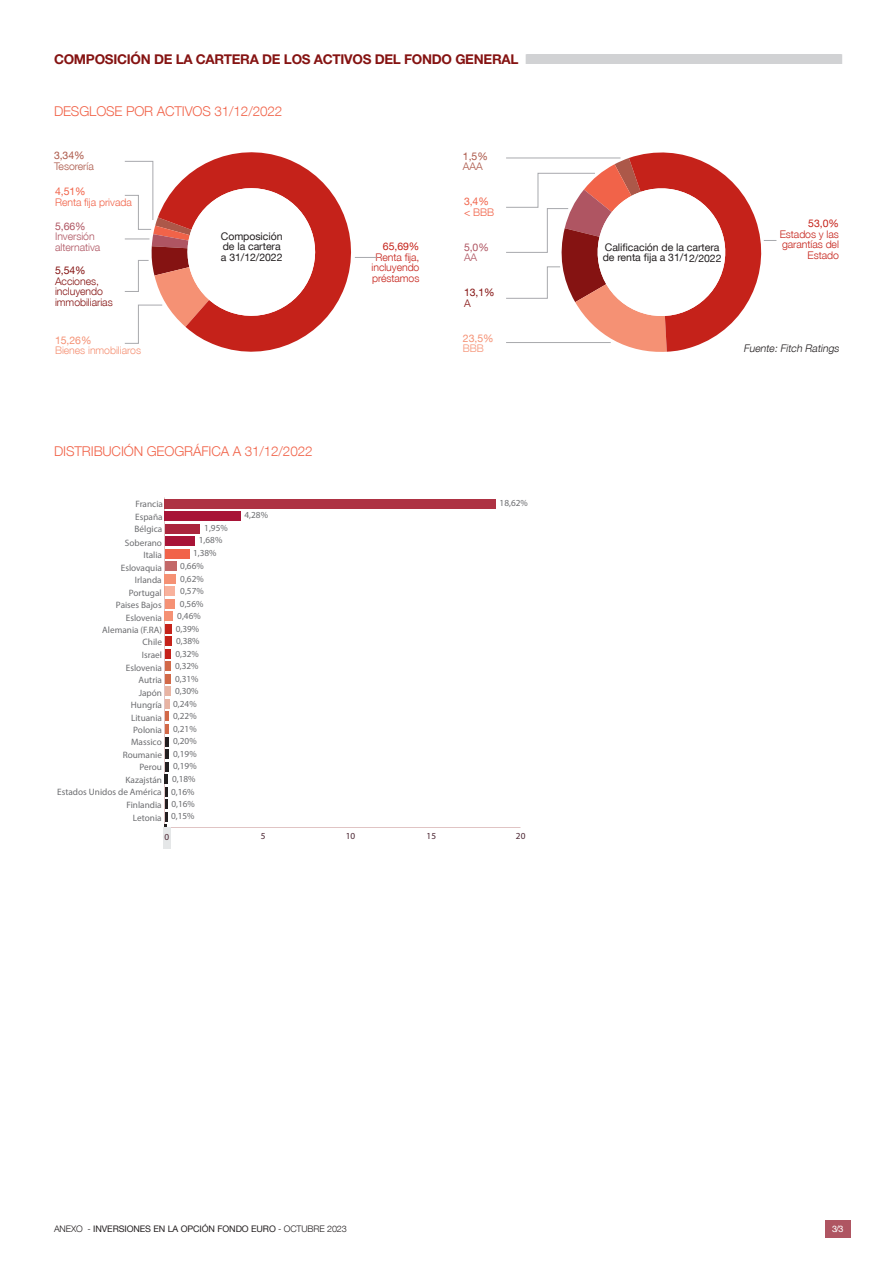
<style>
.page{position:relative;width:893px;height:1263px;background:#fff}
.page>*{position:absolute;margin:0;border:0;box-sizing:border-box;transform-origin:0 0}
.t1{font:900 13.5px "Helvetica Neue LT Std";letter-spacing:-.235em;color:#d1d2d4}
.t2{font:300 13.5px "Helvetica Neue LT Std";letter-spacing:-.01em;color:#f16349}
.t3{font:10.5px/10.5px "Helvetica Neue LT Std";letter-spacing:-.005em;color:#231f20}
.t4{font:300 10.5px/10.5px "Helvetica Neue LT Std";letter-spacing:-.005em;color:#c5221a;text-align:right}
.t5{font:300 10.5px/10.5px "Helvetica Neue LT Std";letter-spacing:-.005em;color:#851312}
.t6{font:300 10.5px/10.5px "Helvetica Neue LT Std";letter-spacing:-.005em;color:#af5562}
.t7{font:italic 300 10.5px "Helvetica Neue LT Std";color:#231f20}
.t8{font:300 10.5px "Helvetica Neue LT Std";letter-spacing:-.005em;color:#f59174}
.t9{font:300 10.5px "Helvetica Neue LT Std";letter-spacing:-.005em;color:#f16349}
.t10{font:10.5px/10.5px "Helvetica Neue LT Std";color:#f59174}
.t11{font:10.5px/10.5px "Helvetica Neue LT Std";color:#f16349}
.t12{font:10.5px/10.5px "Helvetica Neue LT Std";color:#ac5849}
.t13{font:10.5px/10.5px "Helvetica Neue LT Std";color:#851312}
.t14{font:10.5px/10.5px "Helvetica Neue LT Std";color:#af5562}
.t15{font:300 10.5px "Helvetica Neue LT Std";letter-spacing:-.005em;color:#ac5849}
.t16{font:10.5px "Helvetica Neue LT Std";color:#c5221a}
.t17{font:300 condensed 9.3px/12.5px "Helvetica Neue";color:#6c6d70;text-align:right}
.t18{font:300 9.3px "Helvetica Neue";color:#4c2633}
.t19{font:300 condensed 9.15px "Helvetica Neue";color:#6c6d70}
.t20{font:9px "Helvetica Neue LT Std";letter-spacing:-.01em;color:#231f20}
.t21{font:9px "Helvetica Neue LT Std";color:#fff}
.s1{font-weight:700;color:#851312}
.s2{font-weight:300}
.s3{font-weight:400}
</style>
<div class="page">
<div style="left:825px;top:1220px;width:25px;height:17px;background:#af5562"></div>
<svg style="left:211px;top:152px;width:144px;height:200px"></svg>
<svg style="left:124px;top:161px;width:199px;height:183px"></svg>
<svg style="left:355px;top:257px;width:22px;height:1px"></svg>
<svg style="left:506px;top:152px;width:270px;height:200px"></svg>
<hr style="left:506px;top:342px;width:105px;height:1px;background:#a8a9ad">
<div style="left:165px;top:499px;width:331px;height:9px;background:#ae3243"></div>
<div style="left:165px;top:512px;width:76px;height:9px;background:#a81437"></div>
<div style="left:165px;top:524px;width:35px;height:9px;background:#ab253d"></div>
<div style="left:165px;top:537px;width:30px;height:9px;background:#a81437"></div>
<div style="left:165px;top:549px;width:24px;height:9px;background:#f16349"></div>
<div style="left:165px;top:562px;width:12px;height:9px;background:#c36868"></div>
<div style="left:165px;top:574px;width:11px;height:9px;background:#f59174"></div>
<div style="left:165px;top:587px;width:10px;height:9px;background:#f8b29d"></div>
<div style="left:165px;top:599px;width:10px;height:9px;background:#f59174"></div>
<div style="left:165px;top:612px;width:8px;height:9px;background:#f59174"></div>
<div style="left:165px;top:624px;width:7px;height:9px;background:#c5221a"></div>
<div style="left:165px;top:637px;width:7px;height:9px;background:#c5221a"></div>
<div style="left:165px;top:649px;width:6px;height:9px;background:#c5221a"></div>
<div style="left:165px;top:662px;width:6px;height:9px;background:#d26948"></div>
<div style="left:165px;top:674px;width:5px;height:9px;background:#d26948"></div>
<div style="left:165px;top:687px;width:5px;height:9px;background:#e8b4a3"></div>
<svg style="left:165px;top:699px;width:4px;height:128px"></svg>
<div style="left:163px;top:827px;width:8px;height:22px;background:#e5e7e8"></div>
<p class="t1" style="left:54px;top:51px;width:790px"><span class="s1">C O M P O S I C I Ó N D E L A C A R T E R A D E L O S A C T I V O S D E L F O N D O G E N E R A L</span> IIIIIIIIIIIIIIIIIIIIIIIIIIIIIIIIIIIIIIIIIIIIIIIIIIIIIIIIIIIIIIIIIIIIIIIIIIIIIIIIIIIIIIIIIIIIIIIIIIIIIIIIIIIIIIIIIIIIIIIIIIIIIIIIIIIIIIIIIIIIIIIIIIIIIIIIIIIIIIIIIIIIIIIIIIIIIIIIIIIIIIIIIIIIIIIIIIIIIIIIIIIIIIIIIIIIIIIIIIIIIIIIIIIIII</p>
<p class="t2" style="left:54px;top:103px;width:230px">DESGLOSE POR ACTIVOS 31/12/2022</p>
<p class="t12" style="left:54px;top:150px;width:32px">3,34%</p>
<p class="t15" style="left:54px;top:160px;width:41px">Tesorería</p>
<p class="t11" style="left:55px;top:186px;width:32px">4,51%</p>
<p class="t9" style="left:55px;top:195px;width:78px">Renta fija privada</p>
<p class="t12" style="left:463px;top:151px;width:26px">1,5%<br><span class="s2">AAA</span></p>
<p class="t11" style="left:464px;top:196px;width:32px">3,4% &lt; <span class="s2">BBB</span></p>
<p class="t14" style="left:55px;top:221px;width:32px">5,66%</p>
<p class="t6" style="left:55px;top:231px;width:47px">Inversión alternativa</p>
<p class="t13" style="left:55px;top:265px;width:32px">5,54%</p>
<p class="t5" style="left:55px;top:276px;width:59px">Acciones, incluyendo immobiliarias</p>
<p class="t10" style="left:55px;top:334px;width:38px">15,26%</p>
<p class="t8" style="left:55px;top:344px;width:87px">Bienes inmobiliaros</p>
<p class="t3" style="left:221px;top:231px;width:63px">Composición</p>
<p class="t3" style="left:221px;top:241px;width:63px">de la cartera a 31/12/2022</p>
<p class="t3" style="left:603px;top:242px;width:120px">Calificación de la cartera de renta fija a 31/12/2022</p>
<p class="t16" style="left:383px;top:240px;width:38px">65,69%</p>
<p class="t4" style="left:375px;top:252px;width:46px">Renta fija,</p>
<p class="t4" style="left:372px;top:262px;width:49px">incluyendo</p>
<p class="t4" style="left:372px;top:273px;width:49px">préstamos</p>
<p class="t14" style="left:464px;top:242px;width:26px">5,0%<br><span class="s2">AA</span></p>
<p class="t13" style="left:464px;top:287px;width:32px">13,1%<br><span class="s2">A</span></p>
<p class="t10" style="left:463px;top:332px;width:32px">23,5%<br><span class="s2">BBB</span></p>
<p class="t4" style="left:780px;top:218px;width:61px"><span class="s3">53,0%<br></span>Estados y las</p>
<p class="t4" style="left:782px;top:239px;width:58px">garantías del<br>Estado</p>
<p class="t7" style="left:743px;top:341px;width:99px">Fuente: Fitch Ratings</p>
<p class="t2" style="left:54px;top:443px;width:260px">DISTRIBUCIÓN GEOGRÁFICA A 31/12/2022</p>
<p class="t17" style="left:135px;top:497px;width:30px;text-align:justify">Francia España Bélgica</p>
<p class="t17" style="left:102px;top:536px;width:61px">Soberano<br>Italia<br>Eslovaquia<br>Irlanda<br>Portugal<br>Paises Bajos<br>Eslovenia<br>Alemania (F.RA)<br>Chile<br>Israel<br>Eslovenia<br>Autria<br>Japón<br>Hungría<br>Lituania<br>Polonia<br>Massico<br>Roumanie<br>Perou</p>
<p class="t19" style="left:125px;top:774px;width:38px">Kazajstán</p>
<p class="t17" style="left:57px;top:785px;width:106px;line-height:13.4px">Estados Unidos de América<br>Finlandia</p>
<p class="t17" style="left:133px;top:811px;width:63px">Letonia 0,15%</p>
<p class="t17" style="left:204px;top:521px;width:25px">1,95%</p>
<p class="t17" style="left:199px;top:534px;width:25px">1,68%</p>
<p class="t17" style="left:193px;top:547px;width:25px">1,38%</p>
<p class="t17" style="left:180px;top:559px;width:25px">0,66%</p>
<p class="t17" style="left:180px;top:572px;width:25px">0,62%</p>
<p class="t17" style="left:180px;top:584px;width:25px">0,57%</p>
<p class="t17" style="left:180px;top:597px;width:25px">0,56%</p>
<p class="t17" style="left:177px;top:610px;width:25px">0,46%</p>
<p class="t17" style="left:176px;top:622px;width:25px">0,39%</p>
<p class="t17" style="left:176px;top:635px;width:25px">0,38%</p>
<p class="t17" style="left:175px;top:647px;width:25px">0,32%</p>
<p class="t17" style="left:175px;top:660px;width:25px">0,32%</p>
<p class="t17" style="left:175px;top:672px;width:25px">0,31%</p>
<p class="t17" style="left:175px;top:685px;width:25px">0,30%</p>
<p class="t17" style="left:173px;top:698px;width:25px">0,24%</p>
<p class="t17" style="left:173px;top:710px;width:25px">0,22%</p>
<p class="t17" style="left:173px;top:722px;width:25px">0,21%</p>
<p class="t17" style="left:173px;top:735px;width:25px">0,20%</p>
<p class="t17" style="left:173px;top:747px;width:25px">0,19%</p>
<p class="t17" style="left:173px;top:759px;width:25px">0,19%</p>
<p class="t17" style="left:172px;top:772px;width:25px">0,18%</p>
<p class="t17" style="left:171px;top:785px;width:25px">0,16%</p>
<p class="t17" style="left:171px;top:797px;width:25px">0,16%</p>
<p class="t17" style="left:245px;top:509px;width:25px">4,28%</p>
<p class="t17" style="left:500px;top:496px;width:30px">18,62%</p>
<p class="t18" style="left:163px;top:831px;width:8px">00</p>
<p class="t18" style="left:261px;top:830px;width:6px">5</p>
<p class="t18" style="left:346px;top:830px;width:11px">10</p>
<p class="t18" style="left:427px;top:830px;width:11px">15</p>
<p class="t18" style="left:516px;top:830px;width:11px">20</p>
<p class="t20" style="left:54px;top:1223px;width:294px"><span class="s2">ANEXO -</span> INVERSIONES EN LA OPCIÓN FONDO EURO <span class="s2">- OCTUBRE 2023</span></p>
<p class="t21" style="left:832px;top:1223px;width:13px">3/3</p>
</div>
